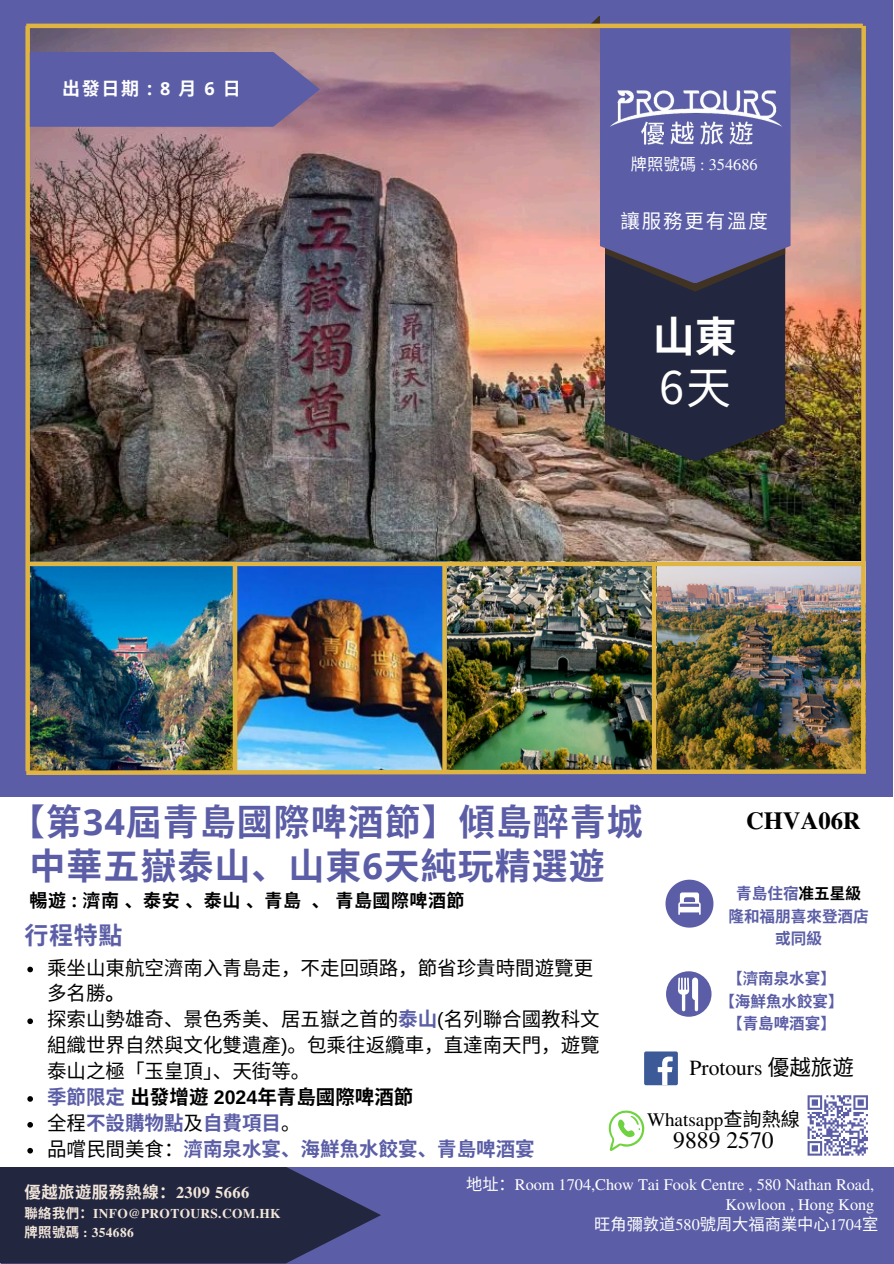
<style>
.page{position:relative;width:894px;height:1264px;background:#fff}
.page>*{position:absolute;margin:0;border:0;box-sizing:border-box;transform-origin:0 0}
.t1{font:45px "Noto Sans TC";color:#fff}
.t2{font:700 42px "Noto Sans TC";color:#fff}
.t3{font:700 36px/43.8px "Noto Sans CJ Ksc";letter-spacing:.025em;color:#5b5ea6;text-align:center}
.t4{font:700 24.6px "Te X Gyre Termes";color:#000}
.t5{font:700 24px "Noto Sans CJ Ksc";color:#5b5ea6}
.t6{font:23.55px "Te X Gyre Termes";color:#000}
.t7{font:21.6px "Te X Gyre Termes";color:#000}
.t8{font:19.5px/25.8px "Noto Sans CJ Ksc";color:#000}
.t9{font:700 19.5px "Noto Sans CJ Ksc";color:#5b5ea6}
.t10{font:700 19.5px "Noto Sans CJ Ksc";color:#000}
.t11{font:19.5px "Noto Sans CJ Ksc";letter-spacing:.09em;color:#fff}
.t12{font:19.05px "Te X Gyre Termes";color:#000}
.t13{font:700 18px "Noto Sans CJ Ksc";letter-spacing:.025em;color:#000}
.t14{font:700 18px "Noto Sans CJ Ksc";color:#fff}
.t15{font:700 16.35px "Noto Sans CJ Ksc";letter-spacing:.025em;color:#f2e6da}
.t16{font:16.35px "Te X Gyre Termes";color:#fff}
.t17{font:16.2px "Te X Gyre Termes";color:#fff}
.t18{font:16.2px "Noto Sans CJ Ksc";color:#fff}
.t19{font:700 15.6px "Noto Sans CJ Ksc";color:#5b5ea6}
.t20{font:700 13.35px "Te X Gyre Termes";letter-spacing:.025em;color:#f2e6da}
.s1{font-family:"Open Sans"}
.s2{font-family:"Noto Sans CJ Ksc"}
.s3{color:#000}
.s4{font-weight:700}
.s5{font-weight:700;color:#5b5ea6}
.s6{font-family:"Arimo"}
.s7{color:#5b5ea6}
.s8{font-weight:400;color:#000}
.s9{font-family:"Te X Gyre Termes"}
</style>
<div class="page">
<div style="left:0;top:0;width:892px;height:796px;background:#5b5ea6"></div>
<svg style="left:532px;top:16px;width:67px;height:8px"></svg>
<img style="left:30px;top:25px;width:835px;height:536px">
<img style="left:30px;top:566px;width:203px;height:201px">
<img style="left:237px;top:566px;width:623px;height:201px">
<div style="left:29px;top:561px;width:836px;height:5px;background:#dfb443"></div>
<hr style="left:233px;top:562px;width:4px;height:210px;background:#dfb443">
<div style="left:651px;top:562px;width:5px;height:210px;background:#dfb443"></div>
<svg style="left:442px;top:566px;width:4px;height:201px"></svg>
<div style="left:1px;top:1166px;width:892px;height:97px;background:#5b5ea6"></div>
<svg style="left:0;top:1166px;width:381px;height:97px;background:#2b2f4c"></svg>
<svg style="left:604px;top:291px;width:181px;height:170px;background:#25293b"></svg>
<svg style="left:604px;top:283px;width:181px;height:8px"></svg>
<svg style="left:599px;top:16px;width:191px;height:267px"></svg>
<img style="left:600px;top:81px;width:191px;height:77px">
<div style="left:644px;top:1051px;width:33px;height:34px;background:#3d5a98;border-radius:2px"></div>
<svg style="left:657px;top:1056px;width:15px;height:29px"></svg>
<svg style="left:666px;top:971px;width:45px;height:45px"></svg>
<svg style="left:665px;top:879px;width:48px;height:48px"></svg>
<svg style="left:860px;top:26px;width:5px;height:741px;background:#c7a148"></svg>
<img style="left:26px;top:767px;width:840px;height:8px">
<div style="left:25px;top:26px;width:5px;height:745px;background:#dfb443"></div>
<hr style="left:26px;top:24px;width:836px;height:4px;background:#dfb443">
<svg style="left:608px;top:1110px;width:36px;height:41px"></svg>
<svg style="left:807px;top:1095px;width:61px;height:61px"></svg>
<svg style="left:30px;top:52px;width:290px;height:75px"></svg>
<svg style="left:27px;top:966px;width:6px;height:6px"></svg>
<svg style="left:27px;top:1018px;width:6px;height:6px"></svg>
<svg style="left:27px;top:1096px;width:6px;height:5px"></svg>
<svg style="left:27px;top:1122px;width:6px;height:5px"></svg>
<svg style="left:27px;top:1147px;width:6px;height:6px"></svg>
<p class="t14" style="left:62px;top:74px;width:175px">出發日期<span class="s1">:8</span>月 <span class="s1">6</span>日</p>
<p class="t16" style="left:630px;top:152px;width:128px"><span class="s2">牌照號碼</span> : 354686</p>
<p class="t11" style="left:620px;top:205px;width:149px">讓服務更有溫度</p>
<p class="t2" style="left:652px;top:303px;width:85px">山東</p>
<h6 class="t1" style="left:658px;top:352px;width:73px">6天</h6>
<p class="t3" style="left:9px;top:798px;width:635px">【第<span class="s1">34</span>屆青島國際啤酒節】傾島醉青城中華五嶽泰山、山東<span class="s1">6</span>天純玩精選遊</p>
<p class="t13" style="left:30px;top:886px;width:436px">暢遊 <span class="s1">:</span> 濟南、泰安、泰山、青島 、青島國際啤酒節</p>
<h3 class="t4" style="left:746px;top:801px;width:116px">CHVA06R</h3>
<p class="t19" style="left:736px;top:881px;width:126px">青島住宿<span class="s3">准五星級</span></p>
<p class="t19" style="left:728px;top:903px;width:142px">隆和福朋喜來登酒店</p>
<p class="t19" style="left:775px;top:926px;width:48px">或同級</p>
<p class="t19" style="left:727px;top:966px;width:110px">【濟南泉水宴】</p>
<p class="t19" style="left:719px;top:988px;width:126px">【海鮮魚水餃宴】</p>
<h4 class="t19" style="left:727px;top:1011px;width:110px">【青島啤酒宴】</h4>
<p class="t5" style="left:25px;top:915px;width:99px">行程特點</p>
<p class="t8" style="left:47px;top:953px;width:547px">乘坐山東航空濟南入青島走，不走回頭路，節省珍貴時間遊覽更多名勝<span class="s4">。</span></p>
<p class="t8" style="left:47px;top:1005px;width:554px;text-align:justify">探索山勢雄奇、景色秀美、居五嶽之首的<span class="s5">泰山</span> <span class="s6">(</span>名列聯合國教科文組織世界自然與文化雙遺產<span class="s6">)</span>。包乘往返纜車，直達南天門，遊覽泰山之極「玉皇頂」、天街等。</p>
<p class="t10" style="left:47px;top:1081px;width:368px"><span class="s7">季節限定</span>出發增遊 <span class="s6">2024</span>年青島國際啤酒節</p>
<p class="t9" style="left:47px;top:1107px;width:255px"><span class="s8">全程</span>不設購物點<span class="s8">及</span>自費項目<span class="s8">。</span></p>
<p class="t9" style="left:47px;top:1133px;width:489px"><span class="s8">品嚐民間美食：</span>濟南泉水宴、海鮮魚水餃宴、青島啤酒宴</p>
<p class="t7" style="left:689px;top:1052px;width:166px">Protours <span class="s2">優越旅遊</span></p>
<p class="t12" style="left:646px;top:1105px;width:154px">Whatsapp<span class="s2">查詢熱線</span></p>
<p class="t6" style="left:673px;top:1123px;width:102px">9889 2570</p>
<p class="t15" style="left:25px;top:1179px;width:226px">優越旅遊服務熱線：<span class="s9">2309 5666</span></p>
<p class="t20" style="left:25px;top:1203px;width:257px"><span class="s2">聯絡我們：</span>INFO@PROTOURS.COM.HK</p>
<p class="t20" style="left:25px;top:1222px;width:111px"><span class="s2">牌照號碼</span> : 354686</p>
<h5 class="t17" style="left:466px;top:1172px;width:409px"><span class="s2">地址：</span>Room 1704,Chow Tai Fook Centre , 580 Nathan Road,</h5>
<h3 class="t17" style="left:725px;top:1192px;width:150px">Kowloon , Hong Kong</h3>
<p class="t18" style="left:594px;top:1211px;width:285px">旺角彌敦道<span class="s9">580</span>號周大福商業中心<span class="s9">1704</span>室</p>
</div>
